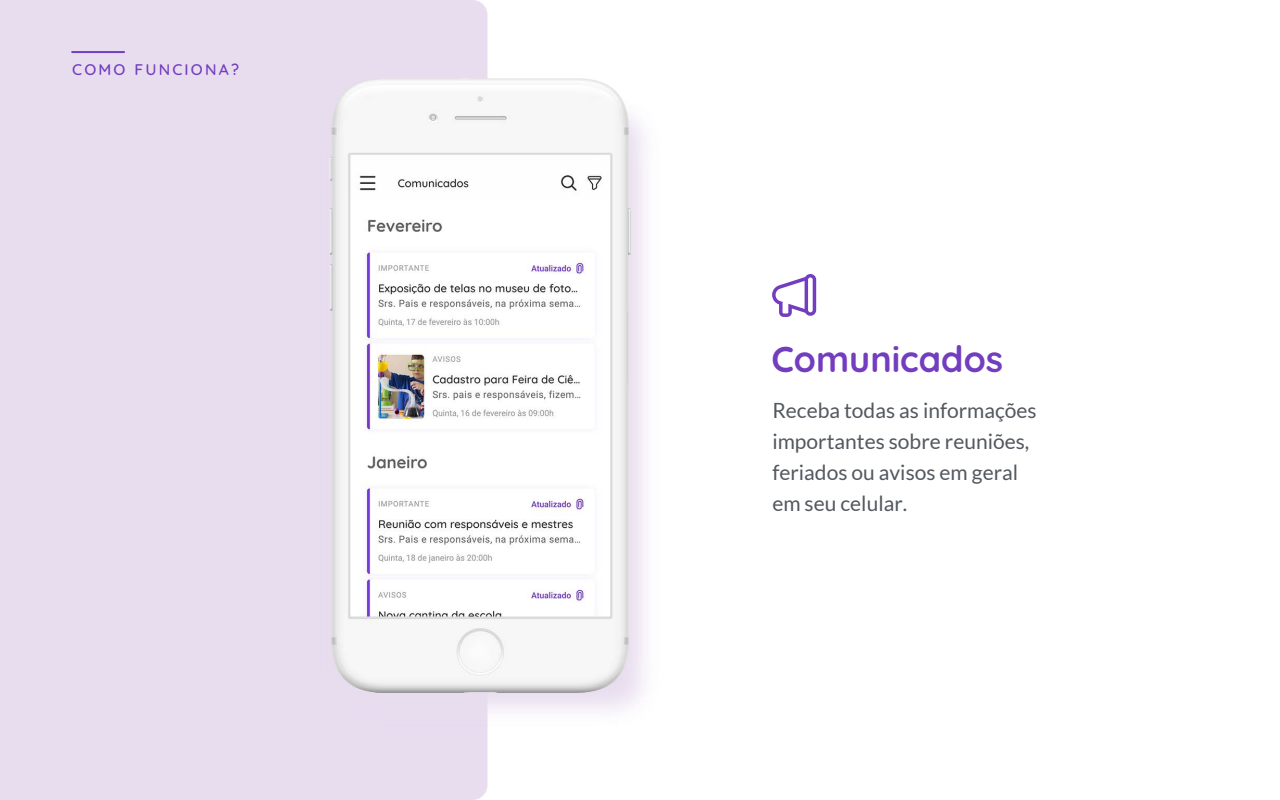
<style>
.page{position:relative;width:1280px;height:800px;background:#fff}
.page>*{position:absolute;margin:0;border:0;box-sizing:border-box;transform-origin:0 0}
.t1{font:700 36px "Quicksand";color:#733dbf}
.t2{font:21px/31px "Lato";color:#53585f}
.t3{font:500 15.7px "Quicksand";letter-spacing:.14em;color:#733dbf}
</style>
<div class="page">
<div style="left:0;top:0;width:488px;height:800px;background:#e8ddef"></div>
<svg style="left:772px;top:274px;width:44px;height:43px"></svg>
<hr style="left:805px;top:279px;width:3px;height:33px;background:#733dbf;border-radius:2px">
<img style="left:278px;top:33px;width:368px;height:709px">
<hr style="left:72px;top:51px;width:52px;height:2px;background:#733dbf">
<p class="t3" style="left:72px;top:57px;width:168px">COMO FUNCIONA?</p>
<h1 class="t1" style="left:771px;top:329px;width:233px">Comunicados</h1>
<p class="t2" style="left:772px;top:394px;width:266px">Receba todas as informações importantes sobre reuniões, feriados ou avisos em geral em seu celular.</p>
</div>
